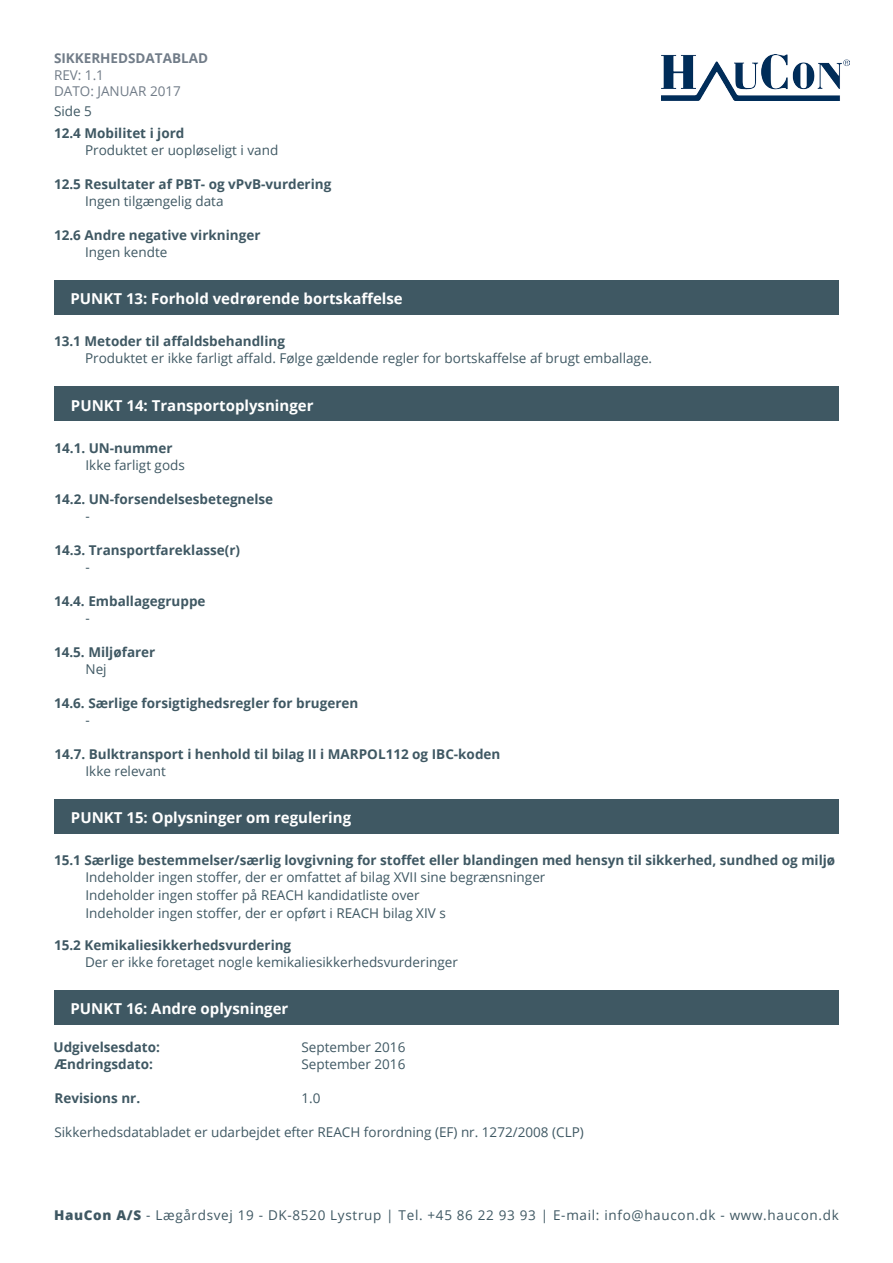
<style>
.page{position:relative;width:893px;height:1263px;background:#fff}
.page>*{position:absolute;margin:0;border:0;box-sizing:border-box;transform-origin:0 0}
.Skjema_Subheading_Ve{font:700 15px "Open Sans";color:#fff}
.Brødtekst{font:13.5px "Open Sans";color:#3f5863}
.Brødtekst-2{font:700 13.5px "Open Sans";color:#3f5863}
.Brødtekst-3{font:13.5px "Open Sans";letter-spacing:.05em;color:#3f5863}
.t1{font:13.5px/16.2px "Open Sans";color:#717c88}
.t2{font:700 13.5px "Open Sans";color:#717c88}
.s1{font-weight:800}
</style>
<div class="page">
<img style="left:661px;top:54px;width:188px;height:47px">
<div style="left:54px;top:281px;width:785px;height:34px;background:#3f5863"></div>
<div style="left:54px;top:387px;width:785px;height:34px;background:#3f5863"></div>
<div style="left:54px;top:799px;width:785px;height:34px;background:#3f5863"></div>
<div style="left:54px;top:991px;width:785px;height:34px;background:#3f5863"></div>
<p class="t2" style="left:54px;top:49px;width:156px">SIKKERHEDSDATABLAD</p>
<p class="t1" style="left:54px;top:66px;width:128px">REV: 1.1<br>DATO: JANUAR 2017</p>
<p class="Brødtekst" style="left:54px;top:102px;width:39px">Side 5</p>
<p class="Brødtekst-2" style="left:54px;top:123px;width:132px">12.4 Mobilitet i jord</p>
<p class="Brødtekst-2" style="left:54px;top:174px;width:279px">12.5 Resultater af PBT- og vPvB-vurdering</p>
<p class="Brødtekst-2" style="left:54px;top:226px;width:208px">12.6 Andre negative virkninger</p>
<p class="Brødtekst" style="left:85px;top:141px;width:195px">Produktet er uopløseligt i vand</p>
<p class="Brødtekst" style="left:85px;top:192px;width:140px">Ingen tilgængelig data</p>
<p class="Brødtekst" style="left:85px;top:243px;width:84px">Ingen kendte</p>
<p class="Skjema_Subheading_Ve" style="left:71px;top:288px;width:334px">PUNKT 13: Forhold vedrørende bortskaffelse</p>
<p class="Brødtekst-2" style="left:54px;top:332px;width:232px">13.1 Metoder til affaldsbehandling</p>
<p class="Brødtekst" style="left:85px;top:349px;width:569px">Produktet er ikke farligt affald. Følge gældende regler for bortskaffelse af brugt emballage.</p>
<p class="Skjema_Subheading_Ve" style="left:71px;top:394px;width:244px">PUNKT 14: Transportoplysninger</p>
<p class="Brødtekst-2" style="left:54px;top:438px;width:120px">14.1. UN-nummer</p>
<p class="Brødtekst" style="left:85px;top:455px;width:101px">Ikke farligt gods</p>
<p class="Brødtekst-2" style="left:54px;top:489px;width:220px">14.2. UN-forsendelsesbetegnelse</p>
<p class="Brødtekst-2" style="left:54px;top:540px;width:187px">14.3. Transportfareklasse(r)</p>
<p class="Brødtekst-2" style="left:54px;top:591px;width:153px">14.4. Emballagegruppe</p>
<p class="Brødtekst" style="left:85px;top:506px;width:6px">-</p>
<p class="Brødtekst" style="left:85px;top:557px;width:6px">-</p>
<p class="Brødtekst" style="left:85px;top:608px;width:6px">-</p>
<p class="Brødtekst-2" style="left:54px;top:642px;width:103px">14.5. Miljøfarer</p>
<p class="Brødtekst" style="left:85px;top:659px;width:23px">Nej</p>
<p class="Brødtekst-2" style="left:54px;top:693px;width:306px">14.6. Særlige forsigtighedsregler for brugeren</p>
<p class="Brødtekst" style="left:85px;top:711px;width:6px">-</p>
<p class="Brødtekst-2" style="left:54px;top:744px;width:447px">14.7. Bulktransport i henhold til bilag II i MARPOL112 og IBC-koden</p>
<p class="Brødtekst" style="left:85px;top:762px;width:82px">Ikke relevant</p>
<p class="Skjema_Subheading_Ve" style="left:71px;top:807px;width:282px">PUNKT 15: Oplysninger om regulering</p>
<p class="Brødtekst-2" style="left:54px;top:851px;width:783px">15.1 Særlige bestemmelser/særlig lovgivning for stoffet eller blandingen med hensyn til sikkerhed, sundhed og miljø</p>
<p class="Brødtekst" style="left:85px;top:868px;width:461px">Indeholder ingen stoffer, der er omfattet af bilag XVII sine begrænsninger</p>
<p class="Brødtekst" style="left:85px;top:886px;width:336px">Indeholder ingen stoffer på REACH kandidatliste over</p>
<p class="Brødtekst" style="left:85px;top:904px;width:362px">Indeholder ingen stoffer, der er opført i REACH bilag XIV s</p>
<p class="Brødtekst-2" style="left:54px;top:936px;width:239px">15.2 Kemikaliesikkerhedsvurdering</p>
<p class="Brødtekst" style="left:85px;top:953px;width:374px">Der er ikke foretaget nogle kemikaliesikkerhedsvurderinger</p>
<p class="Skjema_Subheading_Ve" style="left:71px;top:998px;width:219px">PUNKT 16: Andre oplysninger</p>
<p class="Brødtekst-2" style="left:54px;top:1038px;width:108px">Udgivelsesdato:</p>
<p class="Brødtekst-2" style="left:54px;top:1055px;width:100px">Ændringsdato:</p>
<p class="Brødtekst" style="left:301px;top:1038px;width:105px">September 2016</p>
<p class="Brødtekst" style="left:301px;top:1055px;width:105px">September 2016</p>
<p class="Brødtekst-2" style="left:54px;top:1089px;width:87px">Revisions nr.</p>
<p class="Brødtekst" style="left:301px;top:1089px;width:21px">1.0</p>
<p class="Brødtekst" style="left:54px;top:1123px;width:531px">Sikkerhedsdatabladet er udarbejdet efter REACH forordning (EF) nr. 1272/2008 (CLP)</p>
<p class="Brødtekst-3" style="left:54px;top:1206px;width:786px"><span class="s1">HauCon A/S</span> - Lægårdsvej 19 - DK-8520 Lystrup | Tel. +45 86 22 93 93 | E-mail: info@haucon.dk - www.haucon.dk</p>
</div>
